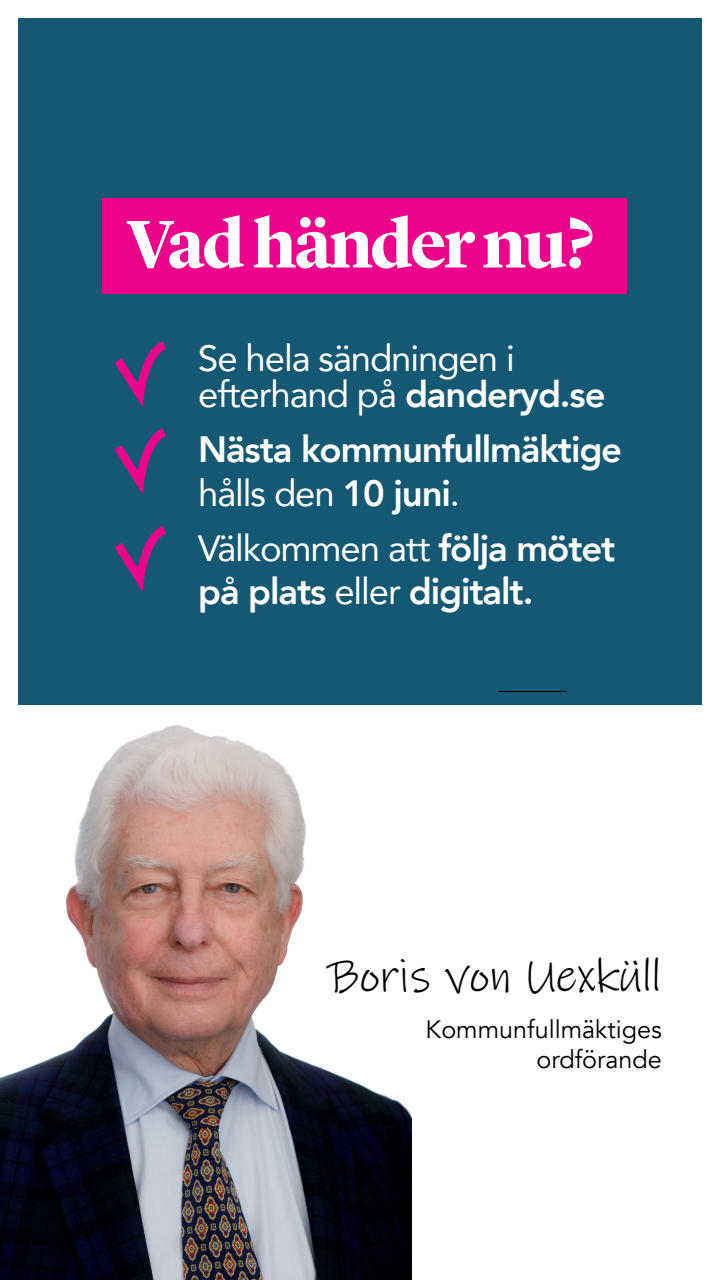
<style>
.page{position:relative;width:720px;height:1280px;background:#fff}
.page>*{position:absolute;margin:0;border:0;box-sizing:border-box;transform-origin:0 0}
.t1{font:700 70px "Lyon Display";letter-spacing:-.035em;color:#fff}
.t2{font:47.15px "Ink Free";color:#000001}
.t3{font:800 36.5px/43.8px "Avenir";letter-spacing:-.03em;color:#fff}
.t4{font:36.5px/36px "Avenir";letter-spacing:-.03em;color:#fff}
.t5{font:25.2px/30.2px "Avenir";color:#000001;text-align:right}
.s1{font-weight:800}
.s2{font-weight:400}
</style>
<div class="page">
<div style="left:18px;top:18px;width:684px;height:1244px;background:#145874"></div>
<hr style="left:499px;top:691px;width:68px;height:1px;background:#000001">
<div style="left:0;top:705px;width:720px;height:575px;background:#fff"></div>
<svg style="left:114px;top:341px;width:52px;height:153px"></svg>
<svg style="left:114px;top:526px;width:52px;height:66px"></svg>
<div style="left:102px;top:198px;width:525px;height:96px;background:#ed028c"></div>
<img style="left:0;top:725px;width:411px;height:555px">
<h1 class="t1" style="left:127px;top:191px;width:470px">Vad händer nu?</h1>
<p class="t4" style="left:198px;top:339px;width:409px">Se hela sändningen i efterhand på <span class="s1">danderyd.se</span></p>
<p class="t3" style="left:198px;top:427px;width:426px">Nästa kommunfullmäktige <span class="s2">hålls den</span> 10 juni<span class="s2">.</span></p>
<p class="t3" style="left:198px;top:526px;width:419px"><span class="s2">Välkommen att</span> följa mötet på plats <span class="s2">eller</span> digitalt.</p>
<p class="t2" style="left:327px;top:945px;width:335px">Boris von Uexküll</p>
<p class="t5" style="left:426px;top:1014px;width:238px">Kommunfullmäktiges ordförande</p>
</div>
